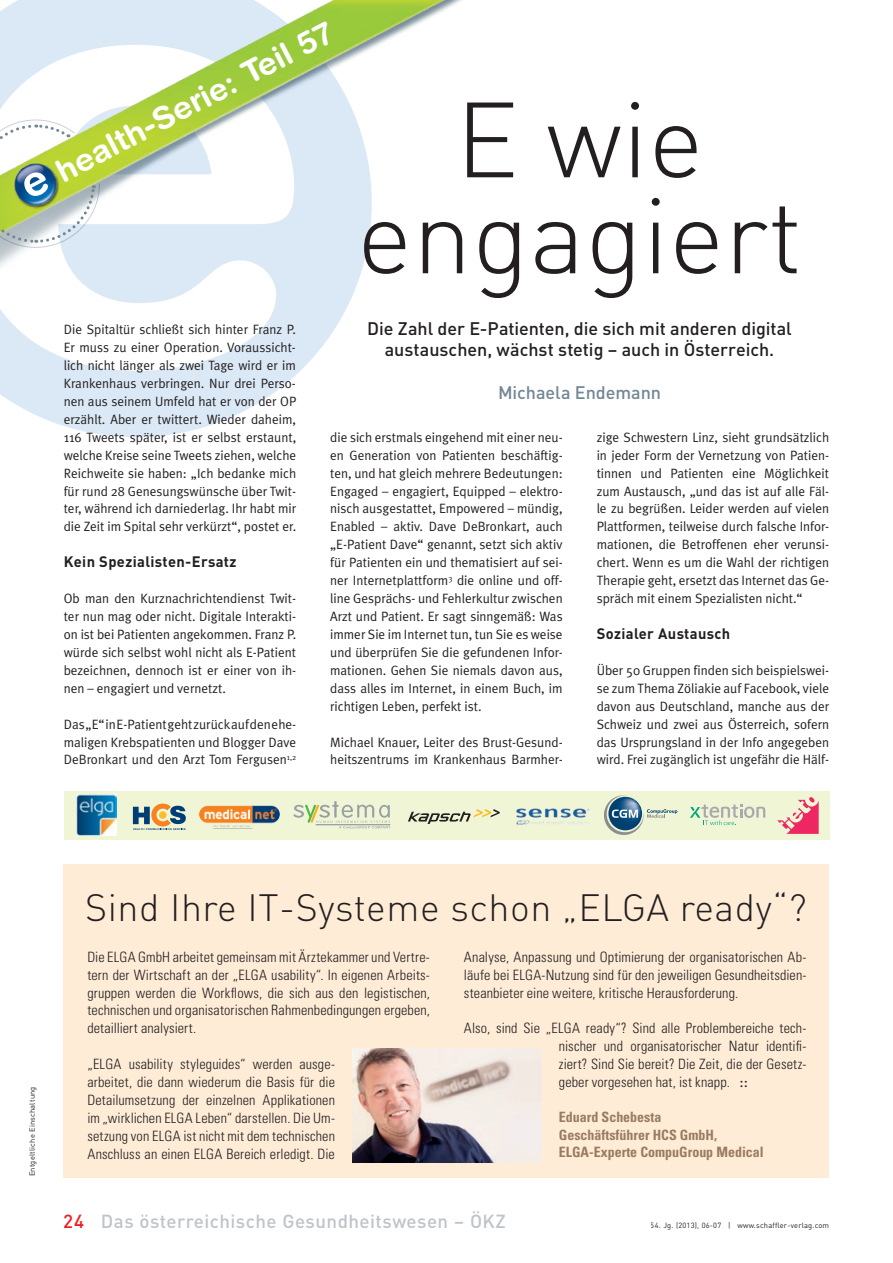
<style>
.page{position:relative;width:893px;height:1263px;background:#fff}
.page>*{position:absolute;margin:0;border:0;box-sizing:border-box;transform-origin:0 0}
.t1{font:105px/96px "DIN Light Alternate";color:#231f20;text-align:center}
.t2{font:37.5px "DIN Light Alternate";letter-spacing:.015em;color:#231f20}
.t3{font:700 31.05px "Helvetica Rounded LT Std";color:#fff}
.t4{font:500 18.75px "DIN";letter-spacing:.025em;color:#bec4ca}
.t5{font:500 18px/21.6px "DIN";letter-spacing:-.005em;color:#231f20;text-align:center}
.t6{font:500 18px "DIN";letter-spacing:-.005em;color:#728793}
.t7{font:700 15px "DIN";letter-spacing:.025em;color:#231f20}
.t8{font:300 condensed 14.25px/18px "Univers LT Std";letter-spacing:.01em;color:#231f20;text-align:justify}
.t9{font:700 condensed 14.25px/17.2px "Univers LT Std";color:#997b61}
.t10{font:13.5px/18px "Meta Plus Normal";color:#231f20;text-align:justify}
.t11{font:7.5px "DIN";letter-spacing:.025em;color:#231f20}
.s1{font-family:"Meta Plus Normal";font-weight:400;font-stretch:normal}
.s2{color:#ee1d23}
</style>
<div class="page">
<svg style="left:0;top:332px;width:333px;height:105px;fill:#dbe9f6"></svg>
<svg style="left:0;top:332px;width:294px;height:39px"></svg>
<img style="left:0;top:0;width:462px;height:332px">
<svg style="left:0;top:119px;width:100px;height:129px"></svg>
<div style="left:64px;top:791px;width:766px;height:49px;background:#f0f5d5"></div>
<img style="left:200px;top:805px;width:79px;height:22px">
<svg style="left:408px;top:809px;width:92px;height:15px"></svg>
<svg style="left:293px;top:801px;width:97px;height:28px"></svg>
<hr style="left:316px;top:824px;width:74px;height:1px;background:#97a0a5">
<svg style="left:690px;top:805px;width:75px;height:20px"></svg>
<img style="left:76px;top:795px;width:41px;height:40px">
<svg style="left:604px;top:795px;width:73px;height:40px"></svg>
<img style="left:516px;top:808px;width:74px;height:17px">
<svg style="left:777px;top:797px;width:42px;height:37px"></svg>
<svg style="left:133px;top:803px;width:53px;height:27px"></svg>
<div style="left:64px;top:865px;width:765px;height:313px;background:#feecd7"></div>
<img style="left:352px;top:1049px;width:190px;height:113px">
<h3 class="t3" style="left:50px;top:157px;width:310px;rotate:-28deg">health-Serie: Teil 57</h3>
<h1 class="t1" style="left:357px;top:90px;width:447px">E wie engagiert</h1>
<p class="t10" style="left:64px;top:320px;width:234px">Die Spitaltür schließt sich hinter Franz P.<br>Er muss zu einer Operation. Voraussicht&shy;lich nicht länger als zwei Tage wird er im Krankenhaus verbringen. Nur drei Perso&shy;nen aus seinem Umfeld hat er von der OP erzählt. Aber er twittert. Wieder daheim, 116 Tweets später, ist er selbst erstaunt, welche Kreise seine Tweets ziehen, welche Reichweite sie haben: „Ich bedanke mich für rund 28 Genesungswünsche über Twit&shy;ter, während ich darniederlag. Ihr habt mir die Zeit im Spital sehr verkürzt“, postet er.</p>
<p class="t7" style="left:64px;top:552px;width:174px">Kein Spezialisten-Ersatz</p>
<p class="t10" style="left:64px;top:589px;width:234px">Ob man den Kurznachrichtendienst Twit&shy;ter nun mag oder nicht. Digitale Interakti&shy;on ist bei Patienten angekommen. Franz P. würde sich selbst wohl nicht als E-Patient bezeichnen, dennoch ist er einer von ih&shy;nen – engagiert und vernetzt.</p>
<p class="t10" style="left:64px;top:715px;width:234px">Das „E“ in E-Patient geht zurück auf den ehe&shy;maligen Krebspatienten und Blogger Dave DeBronkart und den Arzt Tom Fergusen<sup>1,2</sup></p>
<h3 class="t5" style="left:367px;top:317px;width:426px">Die Zahl der E-Patienten, die sich mit anderen digital austauschen, wächst stetig – auch in Österreich.</h3>
<h3 class="t6" style="left:498px;top:381px;width:164px">Michaela Endemann</h3>
<p class="t10" style="left:330px;top:428px;width:234px">die sich erstmals eingehend mit einer neu&shy;en Generation von Patienten beschäftig&shy;ten, und hat gleich mehrere Bedeutungen:<br>Engaged – engagiert, Equipped – elektro&shy;nisch ausgestattet, Empowered – mündig, Enabled – aktiv. Dave DeBronkart, auch „E-Patient Dave“ genannt, setzt sich aktiv für Patienten ein und thematisiert auf sei&shy;ner Internetplattform<sup>3</sup> die online und off&shy;line Gesprächs- und Fehlerkultur zwischen Arzt und Patient. Er sagt sinngemäß: Was immer Sie im Internet tun, tun Sie es weise und überprüfen Sie die gefundenen Infor&shy;mationen. Gehen Sie niemals davon aus, dass alles im Internet, in einem Buch, im richtigen Leben, perfekt ist.</p>
<p class="t10" style="left:330px;top:733px;width:234px">Michael Knauer, Leiter des Brust-Gesund&shy;heitszentrums im Krankenhaus Barmher-</p>
<p class="t10" style="left:597px;top:428px;width:234px">zige Schwestern Linz, sieht grundsätzlich in jeder Form der Vernetzung von Patien&shy;tinnen und Patienten eine Möglichkeit zum Austausch, „und das ist auf alle Fäl&shy;le zu begrüßen. Leider werden auf vielen Plattformen, teilweise durch falsche Infor&shy;mationen, die Betroffenen eher verunsi&shy;chert. Wenn es um die Wahl der richtigen Therapie geht, ersetzt das Internet das Ge&shy;spräch mit einem Spezialisten nicht.“</p>
<p class="t7" style="left:597px;top:624px;width:135px">Sozialer Austausch</p>
<p class="t10" style="left:597px;top:661px;width:234px">Über 50 Gruppen finden sich beispielswei&shy;se zum Thema Zöliakie auf Facebook, viele davon aus Deutschland, manche aus der Schweiz und zwei aus Österreich, sofern das Ursprungsland in der Info angegeben wird. Frei zugänglich ist ungefähr die Hälf-</p>
<p class="t11" style="left:27px;top:1176px;width:91px;rotate:-90deg">Entgeltliche Einschaltung</p>
<h2 class="t2" style="left:85px;top:885px;width:723px">Sind Ihre IT-Systeme schon „ELGA ready“?</h2>
<p class="t8" style="left:87px;top:948px;width:344px">Die ELGA GmbH arbeitet gemeinsam mit Ärztekammer und Vertre&shy;tern der Wirtschaft an der „ELGA usability“. In eigenen Arbeits&shy;gruppen werden die Workflows, die sich aus den legistischen, technischen und organisatorischen Rahmenbedingungen ergeben, detailliert analysiert.</p>
<p class="t8" style="left:87px;top:1055px;width:249px">„ELGA usability styleguides“ werden ausge&shy;arbeitet, die dann wiederum die Basis für die Detailumsetzung der einzelnen Applikationen im „wirklichen ELGA Leben“ darstellen. Die Um&shy;setzung von ELGA ist nicht mit dem technischen Anschluss an einen ELGA Bereich erledigt. Die</p>
<p class="t8" style="left:464px;top:948px;width:344px">Analyse, Anpassung und Optimierung der organisatorischen Ab&shy;läufe bei ELGA-Nutzung sind für den jeweiligen Gesundheitsdien&shy;steanbieter eine weitere, kritische Herausforderung.</p>
<p class="t8" style="left:559px;top:1019px;width:249px;text-indent:-95px">Also, sind Sie „ELGA ready“? Sind alle Problembereiche tech&shy;nischer und organisatorischer Natur identifi&shy;ziert? Sind Sie bereit? Die Zeit, die der Gesetz&shy;geber vorgesehen hat, ist knapp. <span class="s1">::</span></p>
<p class="t9" style="left:559px;top:1108px;width:206px">Eduard Schebesta<br>Geschäftsführer HCS GmbH,<br>ELGA-Experte CompuGroup Medical</p>
<h3 class="t4" style="left:64px;top:1209px;width:443px"><span class="s2">24</span> Das österreichische Gesundheitswesen – ÖKZ</h3>
<p class="t11" style="left:651px;top:1220px;width:180px">54. Jg. (2013), 06-07 | www.schaffler-verlag.com</p>
</div>
